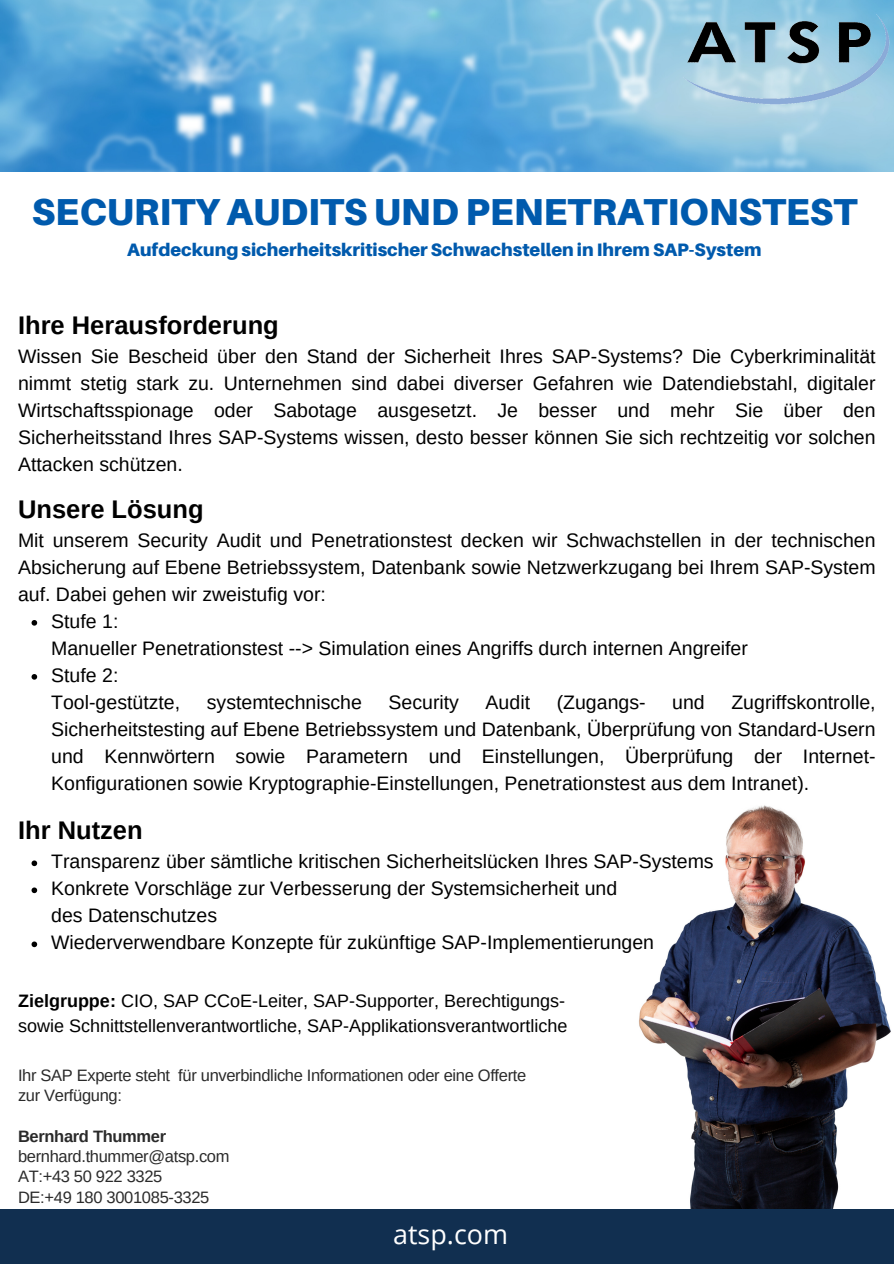
<style>
.page{position:relative;width:894px;height:1264px;background:#fff}
.page>*{position:absolute;margin:0;border:0;box-sizing:border-box;transform-origin:0 0}
.t1{font:900 37.5px "Aileron";color:#005aad}
.t2{font:26.85px "Open Sans";color:#fff}
.t3{font:700 25.5px "Arimo";color:#000}
.t4{font:19.5px/27px "Arimo";color:#000;text-align:justify}
.t5{font:18px/24.8px "Arimo";color:#000}
.t6{font:900 18px "Aileron";color:#005aad}
.t7{font:16.5px/20.2px "Arimo";letter-spacing:-.02em;color:#2a2a2a}
.t8{font:700 16.5px "Arimo";letter-spacing:-.02em;color:#2a2a2a}
.s1{font-weight:700}
</style>
<div class="page">
<img style="left:639px;top:805px;width:252px;height:403px">
<div style="left:0;top:1208px;width:893px;height:55px;background:#112f50"></div>
<img style="left:0;top:0;width:893px;height:171px">
<img style="left:681px;top:1px;width:212px;height:106px">
<svg style="left:32px;top:620px;width:5px;height:5px"></svg>
<svg style="left:32px;top:674px;width:5px;height:5px"></svg>
<svg style="left:32px;top:860px;width:5px;height:6px"></svg>
<svg style="left:32px;top:887px;width:5px;height:6px"></svg>
<svg style="left:32px;top:941px;width:5px;height:6px"></svg>
<h1 class="t1" style="left:32px;top:188px;width:826px">SECURITY AUDITS UND PENETRATIONSTEST</h1>
<p class="t6" style="left:127px;top:239px;width:635px">Aufdeckung sicherheitskritischer Schwachstellen in Ihrem SAP-System</p>
<h4 class="t3" style="left:18px;top:310px;width:262px">Ihre Herausforderung</h4>
<h4 class="t4" style="left:18px;top:343px;width:858px">Wissen Sie Bescheid über den Stand der Sicherheit Ihres SAP-Systems? Die Cyberkriminalität nimmt stetig stark zu. Unternehmen sind dabei diverser Gefahren wie Datendiebstahl, digitaler Wirtschaftsspionage oder Sabotage ausgesetzt. Je besser und mehr Sie über den Sicherheitsstand Ihres SAP-Systems wissen, desto besser können Sie sich rechtzeitig vor solchen Attacken schützen.</h4>
<h4 class="t3" style="left:18px;top:494px;width:187px">Unsere Lösung</h4>
<h4 class="t4" style="left:18px;top:526px;width:858px">Mit unserem Security Audit und Penetrationstest decken wir Schwachstellen in der technischen Absicherung auf Ebene Betriebssystem, Datenbank sowie Netzwerkzugang bei Ihrem SAP-System auf. Dabei gehen wir zweistufig vor:</h4>
<p class="t4" style="left:51px;top:607px;width:69px">Stufe 1:</p>
<h4 class="t4" style="left:51px;top:634px;width:698px">Manueller Penetrationstest --&gt; Simulation eines Angriffs durch internen Angreifer</h4>
<p class="t4" style="left:51px;top:661px;width:69px">Stufe 2:</p>
<h4 class="t4" style="left:51px;top:688px;width:130px">Tool-gestützte,</h4>
<h4 class="t4" style="left:207px;top:688px;width:156px">systemtechnische</h4>
<h4 class="t4" style="left:388px;top:688px;width:72px">Security</h4>
<h4 class="t4" style="left:485px;top:688px;width:46px">Audit</h4>
<h4 class="t4" style="left:556px;top:688px;width:90px">(Zugangs-</h4>
<h4 class="t4" style="left:672px;top:688px;width:34px">und</h4>
<h4 class="t4" style="left:51px;top:688px;width:825px;text-indent:680px">Zugriffskontrolle, Sicherheitstesting auf Ebene Betriebssystem und Datenbank, Überprüfung von Standard-Usern und Kennwörtern sowie Parametern und Einstellungen, Überprüfung der Internet-Konfigurationen sowie Kryptographie-Einstellungen, Penetrationstest aus dem Intranet).</h4>
<p class="t3" style="left:18px;top:816px;width:126px">Ihr Nutzen</p>
<h1 class="t4" style="left:51px;top:848px;width:663px">Transparenz über sämtliche kritischen Sicherheitslücken Ihres SAP-Systems</h1>
<p class="t4" style="left:51px;top:875px;width:567px">Konkrete Vorschläge zur Verbesserung der Systemsicherheit und</p>
<p class="t4" style="left:51px;top:902px;width:167px">des Datenschutzes</p>
<h4 class="t4" style="left:51px;top:929px;width:604px">Wiederverwendbare Konzepte für zukünftige SAP-Implementierungen</h4>
<p class="t5" style="left:18px;top:988px;width:550px"><span class="s1">Zielgruppe:</span> CIO, SAP CCoE-Leiter, SAP-Supporter, Berechtigungs&shy;sowie Schnittstellenverantwortliche, SAP-Applikationsverantwortliche</p>
<p class="t7" style="left:18px;top:1065px;width:509px">Ihr SAP Experte steht für unverbindliche Informationen oder eine Offerte zur Verfügung:</p>
<p class="t8" style="left:18px;top:1126px;width:150px">Bernhard Thummer</p>
<p class="t7" style="left:18px;top:1146px;width:213px">bernhard.thummer@atsp.com</p>
<p class="t7" style="left:18px;top:1166px;width:146px">AT:+43 50 922 3325</p>
<p class="t7" style="left:18px;top:1186px;width:193px">DE:+49 180 3001085-3325</p>
<h4 class="t2" style="left:393px;top:1215px;width:116px">atsp.com</h4>
</div>
